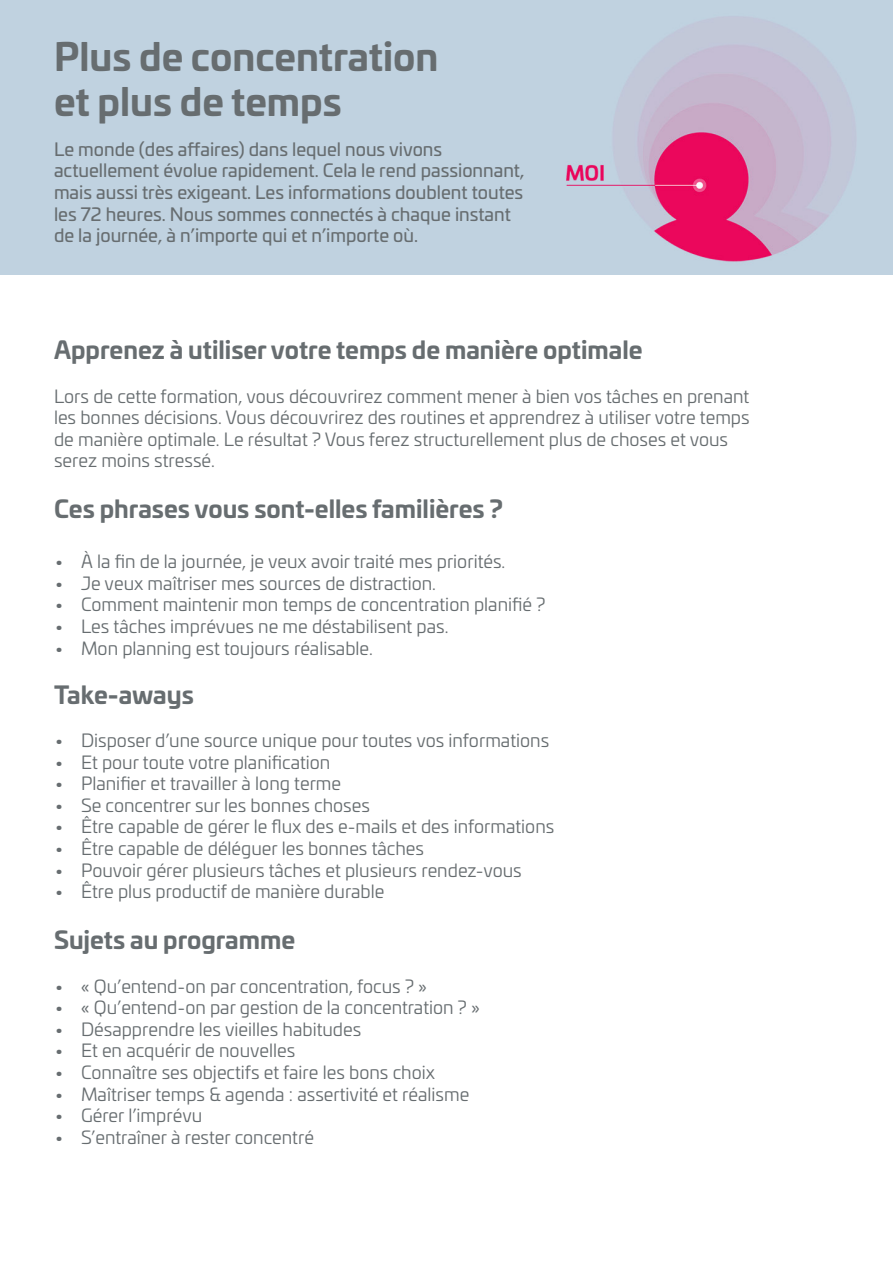
<style>
.page{position:relative;width:893px;height:1263px;background:#fff}
.page>*{position:absolute;margin:0;border:0;box-sizing:border-box;transform-origin:0 0}
.t1{font:700 37.5px "Univia Pro";color:#676d70}
.t2{font:700 24px "Univia Pro";color:#676d70}
.t3{font:18px/21.6px "Univia Pro";color:#676d70}
.t4{font:18px/21.6px "Univia Pro";color:#676d70}
</style>
<div class="page">
<img style="left:0;top:0;width:893px;height:274px">
<p class="t1" style="left:54px;top:27px;width:386px">Plus de concentration</p>
<p class="t1" style="left:54px;top:72px;width:289px">et plus de temps</p>
<p class="t4" style="left:54px;top:137px;width:472px">Le monde (des affaires) dans lequel nous vivons actuellement évolue rapidement. Cela le rend passionnant, mais aussi très exigeant. Les informations doublent toutes les 72 heures. Nous sommes connectés à chaque instant de la journée, à n’importe qui et n’importe où.</p>
<p class="t2" style="left:54px;top:331px;width:590px">Apprenez à utiliser votre temps de manière optimale</p>
<p class="t3" style="left:54px;top:384px;width:697px">Lors de cette formation, vous découvrirez comment mener à bien vos tâches en prenant les bonnes décisions. Vous découvrirez des routines et apprendrez à utiliser votre temps de manière optimale. Le résultat ? Vous ferez structurellement plus de choses et vous serez moins stressé.</p>
<p class="t2" style="left:54px;top:490px;width:450px">Ces phrases vous sont-elles familières ?</p>
<p class="t3" style="left:54px;top:550px;width:453px">• À la fin de la journée, je veux avoir traité mes priorités.</p>
<p class="t3" style="left:54px;top:572px;width:384px">• Je veux maîtriser mes sources de distraction.</p>
<p class="t3" style="left:54px;top:593px;width:493px">• Comment maintenir mon temps de concentration planifié ?</p>
<p class="t3" style="left:54px;top:615px;width:396px">• Les tâches imprévues ne me déstabilisent pas.</p>
<p class="t3" style="left:54px;top:636px;width:320px">• Mon planning est toujours réalisable.</p>
<p class="t2" style="left:54px;top:676px;width:141px">Take-aways</p>
<p class="t3" style="left:54px;top:729px;width:497px">• Disposer d’une source unique pour toutes vos informations</p>
<p class="t3" style="left:54px;top:750px;width:278px">• Et pour toute votre planification</p>
<p class="t3" style="left:54px;top:772px;width:289px">• Planifier et travailler à long terme</p>
<p class="t3" style="left:54px;top:794px;width:317px">• Se concentrer sur les bonnes choses</p>
<p class="t3" style="left:54px;top:815px;width:502px">• Être capable de gérer le flux des e-mails et des informations</p>
<p class="t3" style="left:54px;top:837px;width:372px">• Être capable de déléguer les bonnes tâches</p>
<p class="t3" style="left:54px;top:858px;width:469px">• Pouvoir gérer plusieurs tâches et plusieurs rendez-vous</p>
<p class="t3" style="left:54px;top:880px;width:332px">• Être plus productif de manière durable</p>
<p class="t2" style="left:54px;top:921px;width:243px">Sujets au programme</p>
<p class="t3" style="left:54px;top:974px;width:374px">• « Qu’entend-on par concentration, focus ? »</p>
<p class="t3" style="left:54px;top:996px;width:427px">• « Qu’entend-on par gestion de la concentration ? »</p>
<p class="t3" style="left:54px;top:1017px;width:309px">• Désapprendre les vieilles habitudes</p>
<p class="t3" style="left:54px;top:1039px;width:243px">• Et en acquérir de nouvelles</p>
<p class="t3" style="left:54px;top:1061px;width:383px">• Connaître ses objectifs et faire les bons choix</p>
<p class="t3" style="left:54px;top:1082px;width:417px">• Maîtriser temps &amp; agenda : assertivité et réalisme</p>
<p class="t3" style="left:54px;top:1104px;width:150px">• Gérer l’imprévu</p>
<p class="t3" style="left:54px;top:1125px;width:261px">• S’entraîner à rester concentré</p>
</div>
